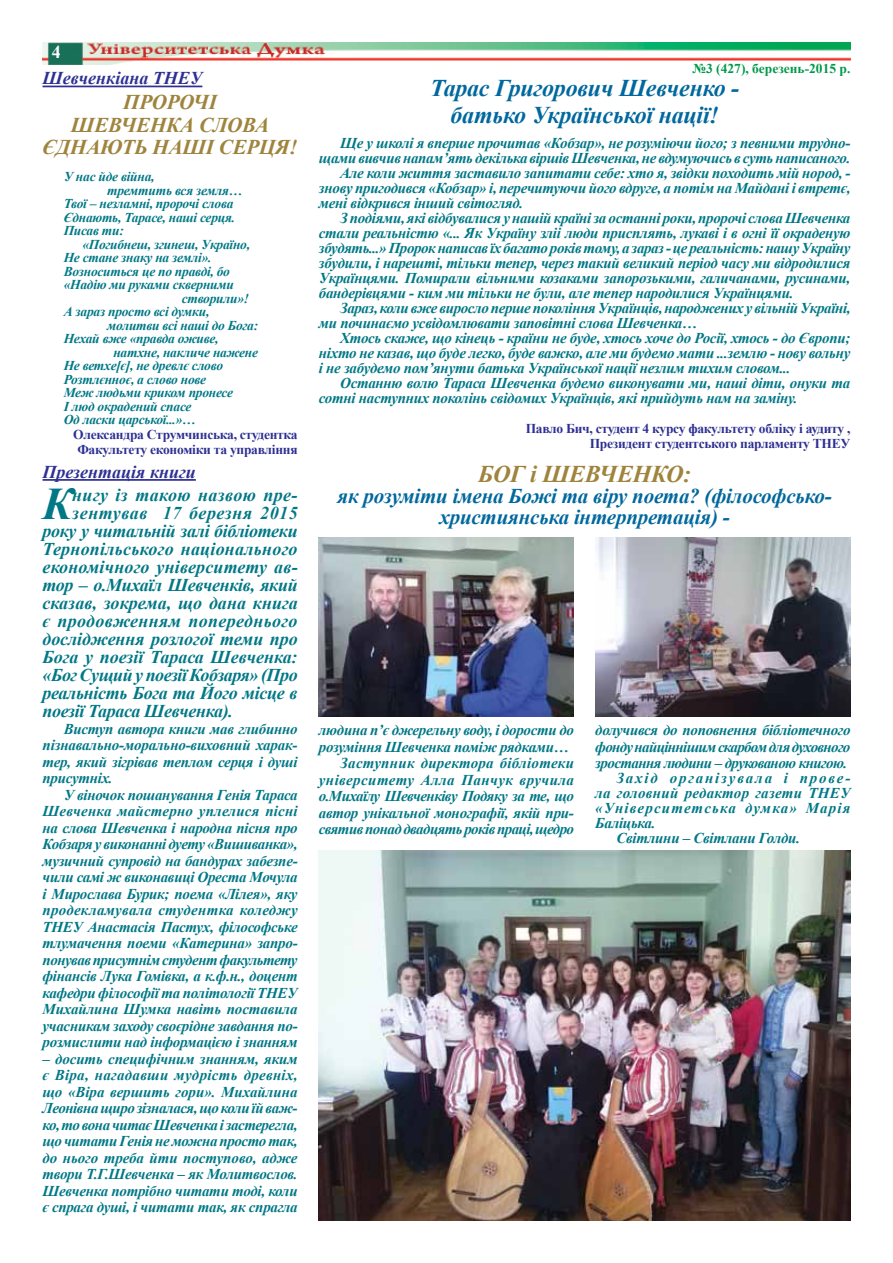
<style>
.page{position:relative;width:893px;height:1263px;background:#fff}
.page>*{position:absolute;margin:0;border:0;box-sizing:border-box;transform-origin:0 0}
.t1{font:italic 700 45.15px "Times New Roman";color:#007886}
.t2{font:italic 700 24px/27px "Times New Roman";letter-spacing:-.01em;color:#00689e;text-align:center}
.t3{font:italic 700 24px "Times New Roman";letter-spacing:-.01em;color:#9e843d}
.t4{font:italic 700 21px "Times New Roman";letter-spacing:-.01em;color:#00689e}
.t5{font:italic 700 21px/22.5px "Times New Roman";letter-spacing:-.01em;color:#9e843d;text-align:center}
.t6{font:italic 700 18px "Times New Roman";letter-spacing:-.005em;color:#007886}
.t7{font:italic 700 18px "Times New Roman";letter-spacing:.02em;color:#007886}
.t8{font:italic 700 18px "Times New Roman";color:#2e3092}
.t9{font:italic 700 18px "Times New Roman";letter-spacing:-.025em;color:#007886}
.t10{font:italic 700 18px "Times New Roman";letter-spacing:.03em;color:#007886}
.t11{font:700 18px "Times New Roman";color:#fff}
.t12{font:italic 700 15px/16.5px "Times New Roman";letter-spacing:-.02em;color:#007886;text-align:justify}
.t13{font:italic 700 15px "Times New Roman";letter-spacing:-.04em;color:#007886}
.t14{font:italic 700 15px "Times New Roman";letter-spacing:.025em;color:#007886}
.t15{font:italic 700 15px "Times New Roman";letter-spacing:.015em;color:#007886}
.t16{font:italic 700 15px "Times New Roman";letter-spacing:.02em;color:#007886}
.t17{font:italic 700 15px "Times New Roman";letter-spacing:.075em;color:#007886}
.t18{font:italic 700 15px "Times New Roman";letter-spacing:.12em;color:#007886}
.t19{font:italic 700 13.5px "Times New Roman";letter-spacing:-.02em;color:#007886}
.t20{font:700 13.5px/15px "Times New Roman";letter-spacing:-.02em;color:#2e3092;text-align:center}
.t21{font:700 13.5px "Times New Roman";color:#00984a}
</style>
<div class="page">
<img style="left:43px;top:43px;width:807px;height:21px">
<hr style="left:43px;top:86px;width:159px;height:1px;background:#2e3092">
<hr style="left:43px;top:479px;width:153px;height:2px;background:#2e3092">
<img style="left:319px;top:850px;width:531px;height:370px">
<img style="left:595px;top:538px;width:255px;height:178px">
<img style="left:319px;top:538px;width:255px;height:178px">
<p class="t11" style="left:52px;top:40px;width:10px">4</p>
<p class="t8" style="left:43px;top:66px;width:161px">Шевченкіана ТНЕУ</p>
<h3 class="t5" style="left:43px;top:90px;width:257px">ПРОРОЧІ<br>ШЕВЧЕНКА СЛОВА<br>ЄДНАЮТЬ НАШІ СЕРЦЯ!</h3>
<p class="t19" style="left:64px;top:167px;width:92px">У нас йде війна,</p>
<p class="t19" style="left:107px;top:181px;width:137px">тремтить вся земля…</p>
<p class="t19" style="left:64px;top:194px;width:171px">Твої – незламні, пророчі слова</p>
<p class="t19" style="left:64px;top:208px;width:173px">Єднають, Тарасе, наші серця.</p>
<p class="t19" style="left:64px;top:221px;width:62px">Писав ти:</p>
<p class="t19" style="left:82px;top:235px;width:169px">«Погибнеш, згинеш, Україно,</p>
<p class="t19" style="left:64px;top:248px;width:149px">Не стане знаку на землі».</p>
<p class="t19" style="left:64px;top:262px;width:168px">Возноситься це по правді, бо</p>
<p class="t19" style="left:64px;top:275px;width:172px">«Надію ми руками скверними</p>
<p class="t19" style="left:182px;top:289px;width:69px">створили»!</p>
<p class="t19" style="left:64px;top:302px;width:147px">А зараз просто всі думки,</p>
<p class="t19" style="left:107px;top:316px;width:152px">молитви всі наші до Бога:</p>
<p class="t19" style="left:64px;top:329px;width:156px">Нехай вже «правда оживе,</p>
<p class="t19" style="left:113px;top:343px;width:146px">натхне, накличе нажене</p>
<p class="t19" style="left:64px;top:356px;width:161px">Не ветхе[є], не древлє слово</p>
<p class="t19" style="left:64px;top:370px;width:144px">Розтлєнноє, а слово нове</p>
<p class="t19" style="left:64px;top:383px;width:171px">Меж людьми криком пронесе</p>
<p class="t19" style="left:64px;top:397px;width:129px">І люд окрадений спасе</p>
<p class="t19" style="left:64px;top:410px;width:133px">Од ласки царської...»…</p>
<p class="t20" style="left:73px;top:427px;width:226px">Олександра Струмчинська, студентка<br>Факультету економіки та управління</p>
<p class="t21" style="left:693px;top:60px;width:159px">№3 (427), березень-2015 р.</p>
<h2 class="t2" style="left:430px;top:73px;width:311px">Тарас Григорович Шевченко - батько Української нації!</h2>
<p class="t12" style="left:340px;top:135px;width:512px">Ще у школі я вперше прочитав «Кобзар», не розуміючи його; з певними трудно-</p>
<p class="t12" style="left:319px;top:150px;width:533px">щами вивчив напам’ять декілька віршів Шевченка, не вдумуючись в суть написаного.</p>
<p class="t12" style="left:340px;top:165px;width:512px">Але коли життя заставило запитати себе: хто я, звідки походить мій нород, -</p>
<p class="t12" style="left:319px;top:180px;width:533px">знову пригодився «Кобзар» і, перечитуючи його вдруге, а потім на Майдані і втретє,</p>
<p class="t12" style="left:319px;top:195px;width:206px">мені відкрився інший світогляд.</p>
<p class="t12" style="left:340px;top:210px;width:512px">З подіями, які відбувалися у нашій країні за останні роки, пророчі слова Шевченка</p>
<p class="t12" style="left:319px;top:225px;width:533px">стали реальністю «... Як Україну зліі люди присплять, лукаві і в огні її окраденую</p>
<p class="t12" style="left:319px;top:240px;width:533px">збудять...» Пророк написав їх багато років тому, а зараз - це реальність: нашу Україну</p>
<p class="t12" style="left:319px;top:255px;width:533px">збудили, і нарешті, тільки тепер, через такий великий період часу ми відродилися</p>
<p class="t12" style="left:319px;top:270px;width:533px">Українцями. Помирали вільними козаками запорозькими, галичанами, русинами,</p>
<p class="t12" style="left:319px;top:285px;width:476px">бандерівцями - ким ми тільки не були, але тепер народилися Українцями.</p>
<p class="t12" style="left:340px;top:300px;width:512px">Зараз, коли вже виросло перше покоління Українців, народжених у вільній Україні,</p>
<p class="t12" style="left:319px;top:315px;width:380px">ми починаємо усвідомлювати заповітні слова Шевченка…</p>
<p class="t12" style="left:340px;top:330px;width:512px">Хтось скаже, що кінець - країни не буде, хтось хоче до Росії, хтось - до Європи;</p>
<p class="t12" style="left:319px;top:345px;width:533px">ніхто не казав, що буде легко, буде важко, але ми будемо мати ...землю - нову вольну</p>
<p class="t12" style="left:319px;top:360px;width:473px">і не забудемо пом’янути батька Української нації незлим тихим словом...</p>
<p class="t12" style="left:340px;top:375px;width:512px">Останню волю Тараса Шевченка будемо виконувати ми, наші діти, онуки та</p>
<p class="t12" style="left:319px;top:390px;width:480px">сотні наступних поколінь свідомих Українців, які прийдуть нам на заміну.</p>
<p class="t20" style="left:526px;top:421px;width:326px;text-align:right">Павло Бич, студент 4 курсу факультету обліку і аудиту ,<br>Президент студентського парламенту ТНЕУ</p>
<p class="t8" style="left:43px;top:459px;width:155px">Презентація книги</p>
<h2 class="t3" style="left:478px;top:457px;width:215px">БОГ і ШЕВЧЕНКО:</h2>
<h3 class="t4" style="left:338px;top:481px;width:496px">як розуміти імена Божі та віру поета? (філософсько-</h3>
<h1 class="t1" style="left:43px;top:473px;width:32px">К</h1>
<p class="t7" style="left:72px;top:483px;width:227px">нигу із такою назвою пре-</p>
<p class="t10" style="left:72px;top:501px;width:227px">зентував 17 березня 2015</p>
<p class="t6" style="left:43px;top:519px;width:257px">року у читальній залі бібліотеки</p>
<p class="t6" style="left:43px;top:537px;width:256px">Тернопільського національного</p>
<p class="t6" style="left:43px;top:555px;width:257px">економічного університету ав-</p>
<p class="t6" style="left:43px;top:573px;width:257px">тор – о.Михаїл Шевченків, який</p>
<p class="t6" style="left:43px;top:591px;width:257px">сказав, зокрема, що дана книга</p>
<p class="t7" style="left:43px;top:609px;width:256px">є продовженням попереднього</p>
<p class="t6" style="left:43px;top:627px;width:257px">дослідження розлогої теми про</p>
<p class="t6" style="left:43px;top:645px;width:257px">Бога у поезії Тараса Шевченка:</p>
<p class="t9" style="left:43px;top:663px;width:257px">«Бог Сущий у поезії Кобзаря» (Про</p>
<p class="t6" style="left:43px;top:681px;width:257px">реальність Бога та Його місце в</p>
<p class="t6" style="left:43px;top:699px;width:192px">поезії Тараса Шевченка).</p>
<p class="t12" style="left:43px;top:720px;width:257px;text-indent:21px">Виступ автора книги мав глибинно пізнавально-морально-виховний харак&shy;тер, який зігрівав теплом серця і душі присутніх.</p>
<p class="t12" style="left:43px;top:786px;width:257px;text-indent:21px">У віночок пошанування Генія Тараса Шевченка майстерно уплелися пісні на слова Шевченка і народна пісня про Кобзаря у виконанні дуету «Вишиванка», музичний супровід на бандурах забезпе&shy;чили самі ж виконавиці Ореста Мочула і Мирослава Бурик; поема «Лілея», яку продекламувала студентка коледжу ТНЕУ Анастасія Пастух, філософське тлумачення поеми «Катерина» запро&shy;понував присутнім студент факультету фінансів Лука Гомівка, а к.ф.н., доцент кафедри філософії та політології ТНЕУ Михайлина Шумка навіть поставила учасникам заходу своєрідне завдання по&shy;розмислити над інформацією і знанням</p>
<p class="t12" style="left:43px;top:1050px;width:257px">– досить специфічним знанням, яким є Віра, нагадавши мудрість древніх, що «Віра вершить гори». Михайлина Леонівна щиро зізналася, що коли їй важ&shy;ко, то вона читає Шевченка і застерегла, що читати Генія не можна просто так, до нього треба йти поступово, адже твори Т.Г.Шевченка – як Молитвослов.<br>Шевченка потрібно читати тоді, коли є спрага душі, і читати так, як спрагла</p>
<h3 class="t4" style="left:439px;top:502px;width:292px">християнська інтерпретація) -</h3>
<p class="t12" style="left:319px;top:721px;width:257px">людина п’є джерельну воду, і дорости до</p>
<p class="t12" style="left:319px;top:738px;width:251px">розуміння Шевченка поміж рядками…</p>
<p class="t15" style="left:340px;top:753px;width:235px">Заступник директора бібліотеки</p>
<p class="t14" style="left:319px;top:769px;width:257px">університету Алла Панчук вручила</p>
<p class="t13" style="left:319px;top:786px;width:257px">о.Михаїлу Шевченківу Подяку за те, що</p>
<p class="t12" style="left:319px;top:804px;width:257px">автор унікальної монографії, якій при-</p>
<p class="t13" style="left:319px;top:819px;width:257px">святив понад двадцять років праці, щедро</p>
<p class="t12" style="left:595px;top:721px;width:257px">долучився до поповнення бібліотечного фонду найціннішим скарбом для духовного зростання людини – друкованою книгою.</p>
<p class="t18" style="left:616px;top:768px;width:235px">Захід організувала і прове-</p>
<p class="t16" style="left:595px;top:783px;width:257px">ла головний редактор газети ТНЕУ</p>
<p class="t17" style="left:595px;top:798px;width:257px">«Університетська думка» Марія</p>
<p class="t12" style="left:595px;top:814px;width:62px">Баліцька.</p>
<p class="t12" style="left:616px;top:829px;width:185px">Світлини – Світлани Голди.</p>
</div>
